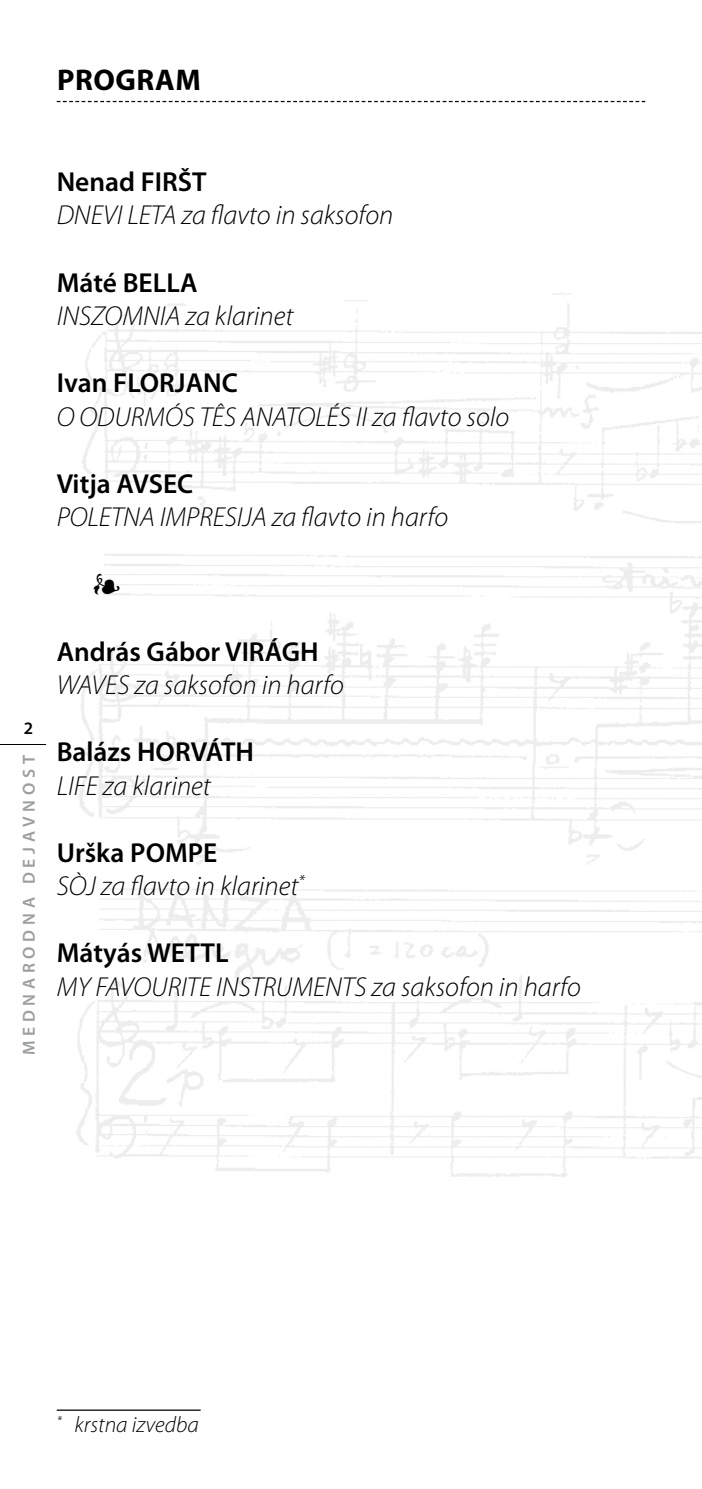
<style>
.page{position:relative;width:702px;height:1489px;background:#fff}
.page>*{position:absolute;margin:0;border:0;box-sizing:border-box;transform-origin:0 0}
.Naslov-01{font:700 30px "Myriad Pro";letter-spacing:.02em;color:#000}
.body-prvi{font:italic 300 27.5px "Myriad Pro";color:#000}
.body-prvi-2{font:600 27.5px "Myriad Pro";color:#000}
.body-prvi-3{font:condensed 27.5px "Minion Pro";color:#000}
.body-prvi-4{font:italic 300 22.5px "Myriad Pro";color:#000}
.t1{font:600 17.5px "Myriad Pro";letter-spacing:.27em;color:#9c9e9f}
.t2{font:600 17.5px "Myriad Pro";color:#000}
</style>
<div class="page">
<hr style="left:0;top:744px;width:46px;height:1px;background:#000">
<hr style="left:57px;top:1409px;width:144px;height:1px;background:#000">
<svg style="left:57px;top:101px;width:588px;height:1px"></svg>
<p class="Naslov-01" style="left:57px;top:63px;width:145px">PROGRAM</p>
<p class="t2" style="left:24px;top:718px;width:11px">2</p>
<p class="t1" style="left:19px;top:1055px;width:301px;rotate:-90deg">MEDNARODNA DEJAVNOST</p>
<p class="body-prvi-2" style="left:57px;top:166px;width:151px">Nenad FIRŠT</p>
<p class="body-prvi" style="left:57px;top:201px;width:338px">DNEVI LETA za flavto in saksofon</p>
<p class="body-prvi-2" style="left:57px;top:267px;width:142px">Máté BELLA</p>
<p class="body-prvi" style="left:57px;top:301px;width:238px">INSZOMNIA za klarinet</p>
<p class="body-prvi-2" style="left:57px;top:368px;width:183px">Ivan FLORJANC</p>
<p class="body-prvi" style="left:57px;top:402px;width:454px">O ODURMÓS TÊS ANATOLÉS II za flavto solo</p>
<p class="body-prvi-2" style="left:57px;top:468px;width:138px">Vitja AVSEC</p>
<p class="body-prvi" style="left:57px;top:502px;width:393px">POLETNA IMPRESIJA za flavto in harfo</p>
<p class="body-prvi-3" style="left:92px;top:568px;width:31px">•</p>
<p class="body-prvi-2" style="left:57px;top:636px;width:263px">András Gábor VIRÁGH</p>
<p class="body-prvi" style="left:57px;top:670px;width:288px">WAVES za saksofon in harfo</p>
<p class="body-prvi-2" style="left:57px;top:736px;width:199px">Balázs HORVÁTH</p>
<p class="body-prvi" style="left:57px;top:771px;width:156px">LIFE za klarinet</p>
<p class="body-prvi-2" style="left:57px;top:837px;width:162px">Urška POMPE</p>
<p class="body-prvi" style="left:57px;top:871px;width:249px">SÒJ za flavto in klarinet<sup>*</sup></p>
<p class="body-prvi-2" style="left:57px;top:937px;width:173px">Mátyás WETTL</p>
<p class="body-prvi" style="left:57px;top:972px;width:526px">MY FAVOURITE INSTRUMENTS za saksofon in harfo</p>
<p class="body-prvi-4" style="left:57px;top:1412px;width:143px"><sup>*</sup> krstna izvedba</p>
</div>
